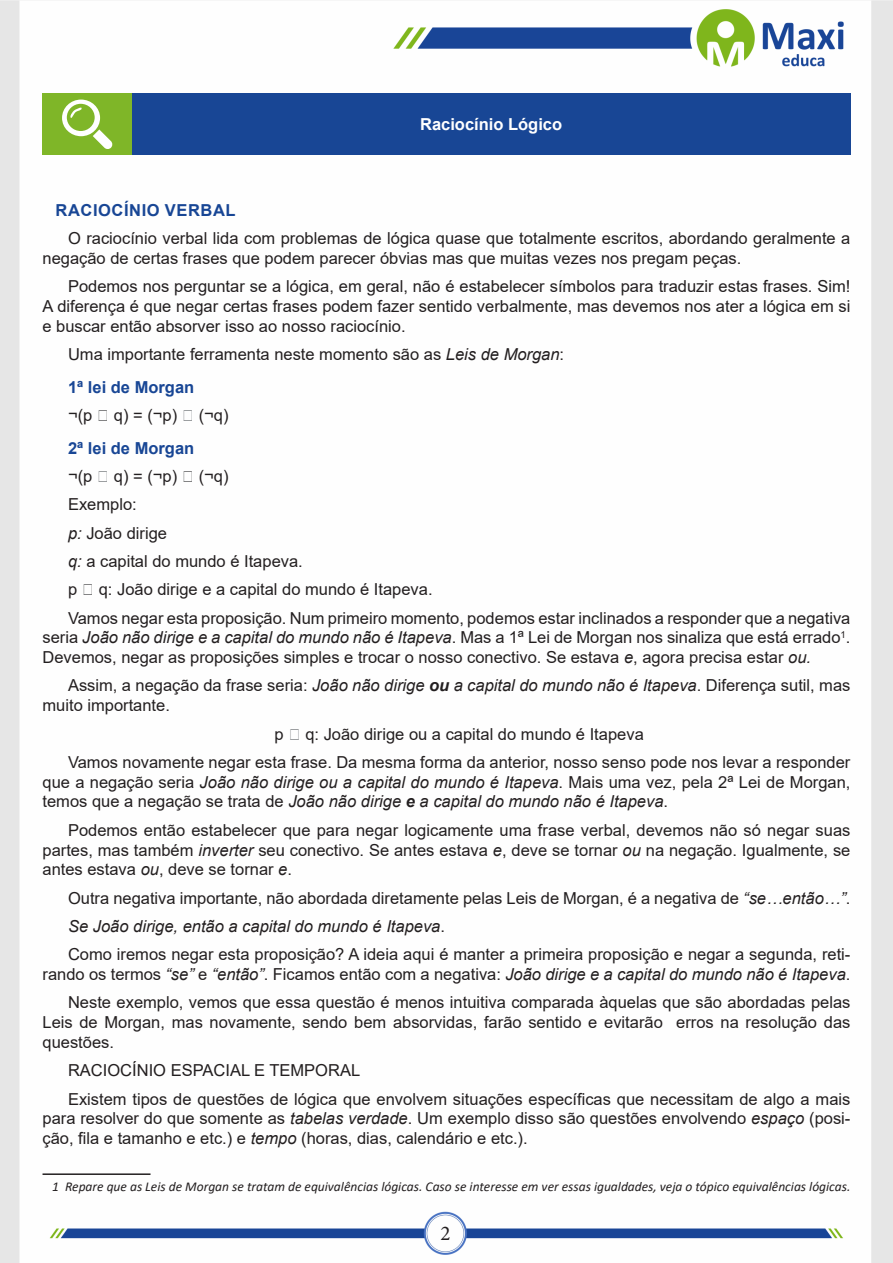
<style>
.page{position:relative;width:893px;height:1263px;background:#fff}
.page>*{position:absolute;margin:0;border:0;box-sizing:border-box;transform-origin:0 0}
.t1{font:21px "Minion Pro";color:#231f20}
.TEXTO_BASE{font:16.5px/19.8px "Arial";color:#231f20;text-align:justify}
.TEXTO_BASE-2{font:italic 16.5px "Arial";color:#231f20}
.CAIXINHAS{font:700 16.5px "Arial";color:#184695}
.Titulo_de_Caixa{font:700 16.5px "Arial";color:#fff}
.CAIXINHAS-2{font:700 16.5px "Arial";letter-spacing:.035em;color:#184695}
.FONT_REF{font:italic 13.5px "Calibri";color:#231f20}
.s1{font-style:italic}
.s2{color:#202122}
.s3{color:#4d5156}
.s4{font-weight:700;font-style:italic}
.s5{font-style:normal}
</style>
<div class="page">
<img style="left:0;top:0;width:893px;height:1263px">
<div style="left:43px;top:94px;width:89px;height:61px;background:#7fb628"></div>
<div style="left:132px;top:94px;width:718px;height:61px;background:#184695"></div>
<svg style="left:62px;top:100px;width:51px;height:49px"></svg>
<hr style="left:43px;top:1173px;width:108px;height:2px;background:#231f20">
<p class="Titulo_de_Caixa" style="left:420px;top:113px;width:144px">Raciocínio Lógico</p>
<p class="CAIXINHAS-2" style="left:56px;top:198px;width:182px">RACIOCÍNIO VERBAL</p>
<p class="TEXTO_BASE" style="left:43px;top:228px;width:809px;text-indent:26px">O raciocínio verbal lida com problemas de lógica quase que totalmente escritos, abordando geralmente a negação de certas frases que podem parecer óbvias mas que muitas vezes nos pregam peças.</p>
<p class="TEXTO_BASE" style="left:43px;top:277px;width:809px;text-indent:26px">Podemos nos perguntar se a lógica, em geral, não é estabelecer símbolos para traduzir estas frases. Sim!<br>A diferença é que negar certas frases podem fazer sentido verbalmente, mas devemos nos ater a lógica em si e buscar então absorver isso ao nosso raciocínio.</p>
<p class="TEXTO_BASE" style="left:68px;top:344px;width:498px">Uma importante ferramenta neste momento são as <span class="s1">Leis de Morgan</span>:</p>
<p class="CAIXINHAS" style="left:68px;top:375px;width:128px">1ª lei de Morgan</p>
<p class="TEXTO_BASE" style="left:68px;top:405px;width:162px">¬(p <span class="s2">∧</span> q) = (¬p) <span class="s3">∨</span> (¬q)</p>
<p class="CAIXINHAS" style="left:68px;top:436px;width:128px">2ª lei de Morgan</p>
<p class="TEXTO_BASE" style="left:68px;top:466px;width:162px">¬(p <span class="s3">∨</span> q) = (¬p) <span class="s2">∧</span> (¬q)</p>
<p class="TEXTO_BASE" style="left:68px;top:494px;width:70px">Exemplo:</p>
<p class="TEXTO_BASE" style="left:68px;top:523px;width:101px"><span class="s1">p:</span> João dirige</p>
<p class="TEXTO_BASE" style="left:68px;top:551px;width:236px"><span class="s1">q:</span> a capital do mundo é Itapeva.</p>
<p class="TEXTO_BASE" style="left:68px;top:579px;width:366px">p <span class="s2">∧</span> q: João dirige e a capital do mundo é Itapeva.</p>
<p class="TEXTO_BASE" style="left:43px;top:608px;width:809px;text-indent:26px">Vamos negar esta proposição. Num primeiro momento, podemos estar inclinados a responder que a negativa seria <span class="s1">João não dirige e a capital do mundo não é Itapeva</span>. Mas a 1ª Lei de Morgan nos sinaliza que está errado<sup>1</sup>.<br>Devemos, negar as proposições simples e trocar o nosso conectivo. Se estava <span class="s1">e</span>, agora precisa estar <span class="s1">ou.</span></p>
<p class="TEXTO_BASE" style="left:43px;top:676px;width:809px;text-indent:26px">Assim, a negação da frase seria: <span class="s1">João não dirige</span> <span class="s4">ou</span> <span class="s1">a capital do mundo não é Itapeva</span>. Diferença sutil, mas muito importante.</p>
<p class="TEXTO_BASE" style="left:275px;top:724px;width:371px">p <span class="s3">∨</span> q: João dirige ou a capital do mundo é Itapeva</p>
<p class="TEXTO_BASE" style="left:43px;top:752px;width:809px;text-indent:26px">Vamos novamente negar esta frase. Da mesma forma da anterior, nosso senso pode nos levar a responder que a negação seria <span class="s1">João não dirige ou a capital do mundo é Itapeva</span>. Mais uma vez, pela 2ª Lei de Morgan, temos que a negação se trata de <span class="s1">João não dirige</span> <span class="s4">e</span> <span class="s1">a capital do mundo não é Itapeva</span>.</p>
<p class="TEXTO_BASE" style="left:43px;top:820px;width:809px;text-indent:26px">Podemos então estabelecer que para negar logicamente uma frase verbal, devemos não só negar suas partes, mas também <span class="s1">inverter</span> seu conectivo. Se antes estava <span class="s1">e</span>, deve se tornar <span class="s1">ou</span> na negação. Igualmente, se antes estava <span class="s1">ou</span>, deve se tornar <span class="s1">e</span>.</p>
<p class="TEXTO_BASE" style="left:68px;top:888px;width:784px">Outra negativa importante, não abordada diretamente pelas Leis de Morgan, é a negativa de <span class="s1">“se…então…”</span>.</p>
<p class="TEXTO_BASE-2" style="left:68px;top:915px;width:379px">Se João dirige, então a capital do mundo é Itapeva<span class="s5">.</span></p>
<p class="TEXTO_BASE" style="left:43px;top:944px;width:809px;text-align:right">Como iremos negar esta proposição? A ideia aqui é manter a primeira proposição e negar a segunda, reti&shy;rando os termos <span class="s1">“se”</span> e <span class="s1">“então”</span>. Ficamos então com a negativa: <span class="s1">João dirige e a capital do mundo não é Itapeva</span>.</p>
<p class="TEXTO_BASE" style="left:43px;top:992px;width:809px;text-indent:26px">Neste exemplo, vemos que essa questão é menos intuitiva comparada àquelas que são abordadas pelas Leis de Morgan, mas novamente, sendo bem absorvidas, farão sentido e evitarão erros na resolução das questões.</p>
<p class="TEXTO_BASE" style="left:68px;top:1060px;width:294px">RACIOCÍNIO ESPACIAL E TEMPORAL</p>
<p class="TEXTO_BASE" style="left:43px;top:1089px;width:809px;text-indent:26px">Existem tipos de questões de lógica que envolvem situações específicas que necessitam de algo a mais para resolver do que somente as <span class="s1">tabelas verdade</span>. Um exemplo disso são questões envolvendo <span class="s1">espaço</span> (posi&shy;ção, fila e tamanho e etc.) e <span class="s1">tempo</span> (horas, dias, calendário e etc.).</p>
<p class="FONT_REF" style="left:52px;top:1177px;width:800px">1 Repare que as Leis de Morgan se tratam de equivalências lógicas. Caso se interesse em ver essas igualdades, veja o tópico equivalências lógicas.</p>
<p class="t1" style="left:440px;top:1219px;width:12px">2</p>
</div>
